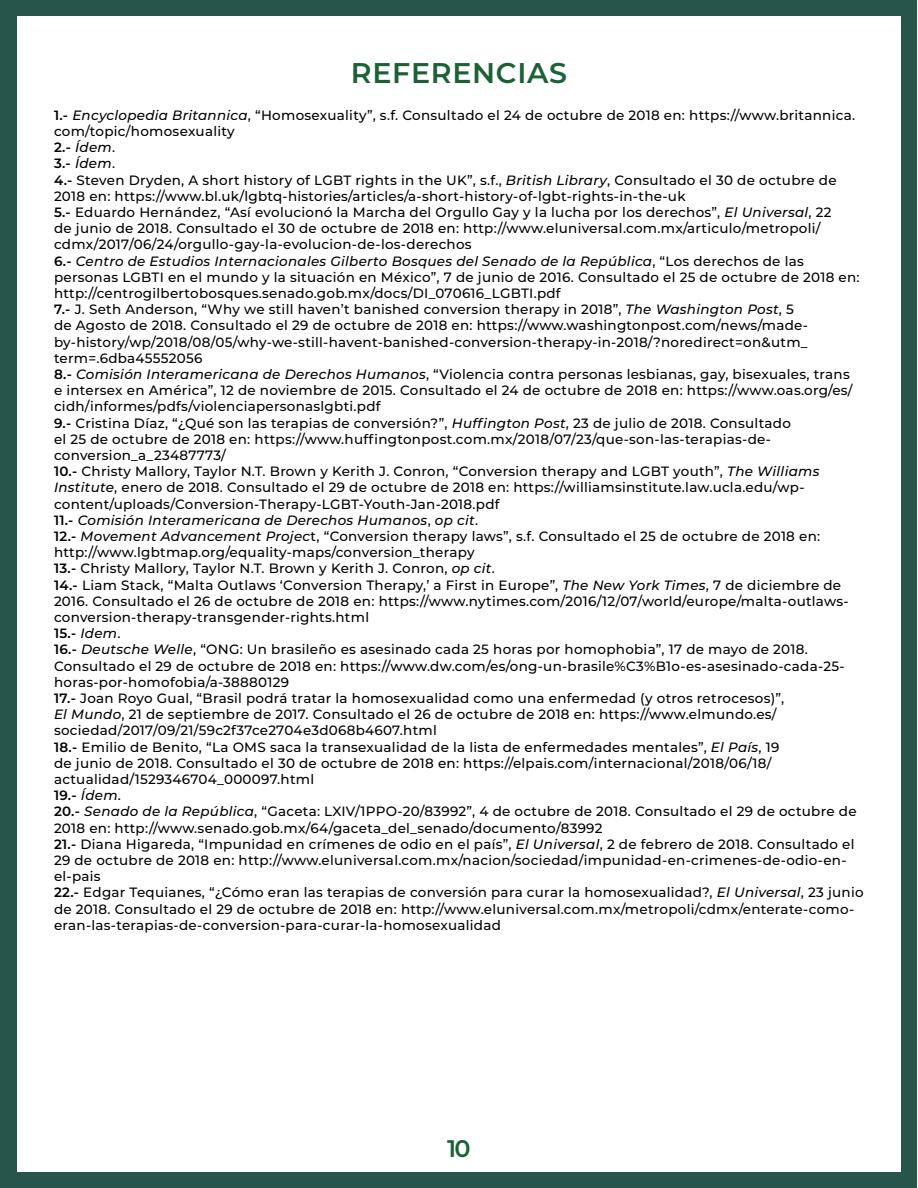
<style>
.page{position:relative;width:918px;height:1188px;background:#fff}
.page>*{position:absolute;margin:0;border:0;box-sizing:border-box;transform-origin:0 0}
.Titulo_Seccion{font:600 28.5px "Montserrat";letter-spacing:.025em;color:#1c6136}
.t1{font:600 24px "Montserrat";color:#1c6136}
.Referencia_TXT{font:500 13.5px/16.2px "Montserrat";letter-spacing:.02em;color:#000}
.Referencia_TXT-2{font:italic 500 13.5px "Montserrat";letter-spacing:.02em;color:#000}
.Referencia_TXT-3{font:600 13.5px "Montserrat";color:#000}
.s1{font-weight:600}
.s2{font-style:italic}
.s3{font-weight:600;font-style:normal}
.s4{font-style:normal}
.s5{font-weight:500;font-style:italic}
.s6{font-weight:500}
</style>
<div class="page">
<div style="left:1px;top:0;width:916px;height:1187px;background:#27554a"></div>
<div style="left:17px;top:16px;width:884px;height:1155px;background:#fff"></div>
<p class="Titulo_Seccion" style="left:351px;top:53px;width:218px">REFERENCIAS</p>
<p class="Referencia_TXT" style="left:54px;top:106px;width:803px"><span class="s1">1.-</span> <span class="s2">Encyclopedia Britannica</span>, “Homosexuality”, s.f. Consultado el 24 de octubre de 2018 en: https://www.britannica. com/topic/homosexuality</p>
<p class="Referencia_TXT-2" style="left:54px;top:138px;width:63px"><span class="s3">2.-</span> Ídem<span class="s4">.</span></p>
<p class="Referencia_TXT-2" style="left:54px;top:154px;width:63px"><span class="s3">3.-</span> Ídem<span class="s4">.</span></p>
<p class="Referencia_TXT" style="left:54px;top:171px;width:784px"><span class="s1">4.-</span> Steven Dryden, A short history of LGBT rights in the UK”, s.f., <span class="s2">British Library</span>, Consultado el 30 de octubre de<br>2018 en: https://www.bl.uk/lgbtq-histories/articles/a-short-history-of-lgbt-rights-in-the-uk</p>
<p class="Referencia_TXT" style="left:54px;top:204px;width:779px"><span class="s1">5.-</span> Eduardo Hernández, “Así evolucionó la Marcha del Orgullo Gay y la lucha por los derechos”, <span class="s2">El Universal</span>, 22 de junio de 2018. Consultado el 30 de octubre de 2018 en: http://www.eluniversal.com.mx/articulo/metropoli/ cdmx/2017/06/24/orgullo-gay-la-evolucion-de-los-derechos</p>
<p class="Referencia_TXT" style="left:54px;top:252px;width:807px"><span class="s1">6.-</span> <span class="s2">Centro de Estudios Internacionales Gilberto Bosques del Senado de la República</span>, “Los derechos de las personas LGBTI en el mundo y la situación en México”, 7 de junio de 2016. Consultado el 25 de octubre de 2018 en: http://centrogilbertobosques.senado.gob.mx/docs/DI_070616_LGBTI.pdf</p>
<p class="Referencia_TXT" style="left:54px;top:301px;width:756px"><span class="s1">7.-</span> J. Seth Anderson, “Why we still haven’t banished conversion therapy in 2018”, <span class="s2">The Washington Post</span>, 5 de Agosto de 2018. Consultado el 29 de octubre de 2018 en: https://www.washingtonpost.com/news/made&shy;by-history/wp/2018/08/05/why-we-still-havent-banished-conversion-therapy-in-2018/?noredirect=on&amp;utm_ term=.6dba45552056</p>
<p class="Referencia_TXT" style="left:54px;top:366px;width:800px"><span class="s1">8.-</span> <span class="s2">Comisión Interamericana de Derechos Humanos</span>, “Violencia contra personas lesbianas, gay, bisexuales, trans e intersex en América”, 12 de noviembre de 2015. Consultado el 24 de octubre de 2018 en: https://www.oas.org/es/ cidh/informes/pdfs/violenciapersonaslgbti.pdf</p>
<p class="Referencia_TXT" style="left:54px;top:414px;width:739px"><span class="s1">9.-</span> Cristina Díaz, “¿Qué son las terapias de conversión?”, <span class="s2">Huffington Post</span>, 23 de julio de 2018. Consultado el 25 de octubre de 2018 en: https://www.huffingtonpost.com.mx/2018/07/23/que-son-las-terapias-de&shy;conversion_a_23487773/</p>
<p class="Referencia_TXT" style="left:54px;top:463px;width:767px"><span class="s1">10.-</span> Christy Mallory, Taylor N.T. Brown y Kerith J. Conron, “Conversion therapy and LGBT youth”, <span class="s2">The Williams<br>Institute</span>, enero de 2018. Consultado el 29 de octubre de 2018 en: https://williamsinstitute.law.ucla.edu/wp&shy;content/uploads/Conversion-Therapy-LGBT-Youth-Jan-2018.pdf</p>
<p class="Referencia_TXT-2" style="left:54px;top:511px;width:426px"><span class="s3">11.-</span> Comisión Interamericana de Derechos Humanos<span class="s4">,</span> op cit<span class="s4">.</span></p>
<p class="Referencia_TXT" style="left:54px;top:528px;width:768px"><span class="s1">12.-</span> <span class="s2">Movement Advancement Projec</span>t, “Conversion therapy laws”, s.f. Consultado el 25 de octubre de 2018 en: http://www.lgbtmap.org/equality-maps/conversion_therapy</p>
<p class="Referencia_TXT" style="left:54px;top:560px;width:442px"><span class="s1">13.-</span> Christy Mallory, Taylor N.T. Brown y Kerith J. Conron, <span class="s2">op cit</span>.</p>
<p class="Referencia_TXT" style="left:54px;top:576px;width:796px"><span class="s1">14.-</span> Liam Stack, “Malta Outlaws ‘Conversion Therapy,’ a First in Europe”, <span class="s2">The New York Times</span>, 7 de diciembre de<br>2016. Consultado el 26 de octubre de 2018 en: https://www.nytimes.com/2016/12/07/world/europe/malta-outlaws&shy;conversion-therapy-transgender-rights.html</p>
<p class="Referencia_TXT-3" style="left:54px;top:624px;width:68px">15.- <span class="s5">Idem</span><span class="s6">.</span></p>
<p class="Referencia_TXT" style="left:54px;top:641px;width:792px"><span class="s1">16.-</span> <span class="s2">Deutsche Welle</span>, “ONG: Un brasileño es asesinado cada 25 horas por homophobia”, 17 de mayo de 2018.<br>Consultado el 29 de octubre de 2018 en: https://www.dw.com/es/ong-un-brasile%C3%B1o-es-asesinado-cada-25- horas-por-homofobia/a-38880129</p>
<p class="Referencia_TXT" style="left:54px;top:690px;width:732px"><span class="s1">17.-</span> Joan Royo Gual, “Brasil podrá tratar la homosexualidad como una enfermedad (y otros retrocesos)”,<br><span class="s2">El Mundo</span>, 21 de septiembre de 2017. Consultado el 26 de octubre de 2018 en: https://www.elmundo.es/ sociedad/2017/09/21/59c2f37ce2704e3d068b4607.html</p>
<p class="Referencia_TXT" style="left:54px;top:738px;width:727px"><span class="s1">18.-</span> Emilio de Benito, “La OMS saca la transexualidad de la lista de enfermedades mentales”, <span class="s2">El País</span>, 19 de junio de 2018. Consultado el 30 de octubre de 2018 en: https://elpais.com/internacional/2018/06/18/ actualidad/1529346704_000097.html</p>
<p class="Referencia_TXT-3" style="left:54px;top:786px;width:68px">19.- <span class="s5">Ídem</span><span class="s6">.</span></p>
<p class="Referencia_TXT" style="left:54px;top:803px;width:804px"><span class="s1">20.-</span> <span class="s2">Senado de la República</span>, “Gaceta: LXIV/1PPO-20/83992”, 4 de octubre de 2018. Consultado el 29 de octubre de<br>2018 en: http://www.senado.gob.mx/64/gaceta_del_senado/documento/83992</p>
<p class="Referencia_TXT" style="left:54px;top:835px;width:802px"><span class="s1">21.-</span> Diana Higareda, “Impunidad en crímenes de odio en el país”, <span class="s2">El Universal</span>, 2 de febrero de 2018. Consultado el<br>29 de octubre de 2018 en: http://www.eluniversal.com.mx/nacion/sociedad/impunidad-en-crimenes-de-odio-en&shy;el-pais</p>
<p class="Referencia_TXT" style="left:54px;top:884px;width:811px"><span class="s1">22.-</span> Edgar Tequianes, “¿Cómo eran las terapias de conversión para curar la homosexualidad?, <span class="s2">El Universal</span>, 23 junio de 2018. Consultado el 29 de octubre de 2018 en: http://www.eluniversal.com.mx/metropoli/cdmx/enterate-como&shy;eran-las-terapias-de-conversion-para-curar-la-homosexualidad</p>
<h2 class="t1" style="left:447px;top:1132px;width:25px">10</h2>
</div>
